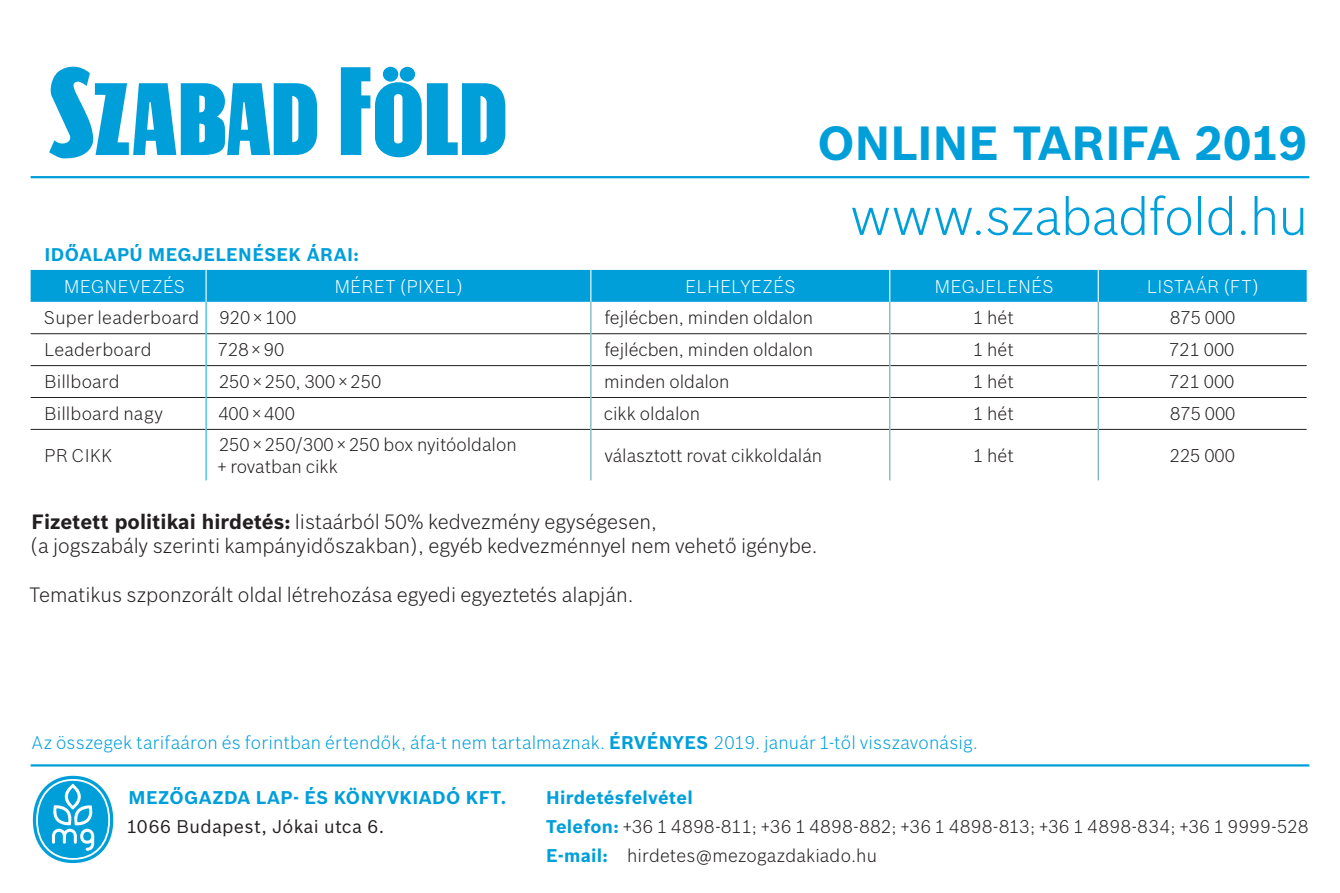
<style>
.page{position:relative;width:1340px;height:893px;background:#fff}
.page>*{position:absolute;margin:0;border:0;box-sizing:border-box;transform-origin:0 0}
.t1{font:300 51.75px "Bosch Sans";letter-spacing:-.01em;color:#009fda}
.t2{font:700 46.8px "Bosch Sans";color:#009fda}
.t3{font:300 20.25px/24.3px "Bosch Sans";color:#231f20}
.t4{font:300 18px/21.6px "Bosch Sans";color:#231f20}
.t5{font:300 18px/29.2px "Bosch Sans";letter-spacing:.02em;color:#231f20}
.t6{font:300 18px "Bosch Sans";letter-spacing:.01em;color:#009fda}
.t7{font:700 18px "Bosch Sans";letter-spacing:.02em;color:#009fda}
.t8{font:300 18px "Bosch Sans";letter-spacing:.02em;color:#fff}
.t9{font:18px "Bosch Sans";letter-spacing:.015em;color:#231f20}
.s1{font-weight:700}
.s2{font-weight:700;color:#009fda}
</style>
<div class="page">
<hr style="left:31px;top:764px;width:1278px;height:2px;background:#009fda">
<svg style="left:33px;top:776px;width:80px;height:87px"></svg>
<svg style="left:68px;top:788px;width:10px;height:18px"></svg>
<div style="left:83px;top:832px;width:8px;height:9px;background:#009fda;border-radius:50%"></div>
<div style="left:31px;top:270px;width:1275px;height:32px;background:#009fda"></div>
<hr style="left:205px;top:270px;width:2px;height:32px;background:#fff">
<hr style="left:590px;top:270px;width:1px;height:32px;background:#fff">
<hr style="left:889px;top:270px;width:1px;height:32px;background:#fff">
<hr style="left:1097px;top:270px;width:1px;height:32px;background:#fff">
<hr style="left:31px;top:333px;width:174px;height:1px;background:#231f20">
<hr style="left:207px;top:333px;width:383px;height:1px;background:#231f20">
<hr style="left:591px;top:333px;width:298px;height:1px;background:#231f20">
<hr style="left:890px;top:333px;width:207px;height:1px;background:#231f20">
<hr style="left:1098px;top:333px;width:208px;height:1px;background:#231f20">
<hr style="left:31px;top:365px;width:174px;height:1px;background:#231f20">
<hr style="left:207px;top:365px;width:383px;height:1px;background:#231f20">
<hr style="left:591px;top:365px;width:298px;height:1px;background:#231f20">
<hr style="left:890px;top:365px;width:207px;height:1px;background:#231f20">
<hr style="left:1098px;top:365px;width:208px;height:1px;background:#231f20">
<hr style="left:31px;top:397px;width:174px;height:1px;background:#231f20">
<hr style="left:207px;top:397px;width:383px;height:1px;background:#231f20">
<hr style="left:591px;top:397px;width:298px;height:1px;background:#231f20">
<hr style="left:890px;top:397px;width:207px;height:1px;background:#231f20">
<hr style="left:1098px;top:397px;width:208px;height:1px;background:#231f20">
<hr style="left:31px;top:429px;width:174px;height:1px;background:#231f20">
<hr style="left:207px;top:429px;width:383px;height:1px;background:#231f20">
<hr style="left:591px;top:429px;width:298px;height:1px;background:#231f20">
<hr style="left:890px;top:429px;width:207px;height:1px;background:#231f20">
<hr style="left:1098px;top:429px;width:208px;height:1px;background:#231f20">
<hr style="left:205px;top:302px;width:2px;height:32px;background:#13b5e4">
<hr style="left:590px;top:302px;width:1px;height:32px;background:#62aab6">
<hr style="left:889px;top:302px;width:1px;height:32px;background:#62aab6">
<hr style="left:1097px;top:302px;width:1px;height:32px;background:#62aab6">
<hr style="left:205px;top:334px;width:2px;height:32px;background:#13b5e4">
<hr style="left:205px;top:366px;width:2px;height:31px;background:#13b5e4">
<hr style="left:205px;top:397px;width:2px;height:32px;background:#13b5e4">
<hr style="left:205px;top:429px;width:2px;height:51px;background:#13b5e4">
<hr style="left:590px;top:334px;width:1px;height:32px;background:#62aab6">
<hr style="left:889px;top:334px;width:1px;height:32px;background:#62aab6">
<hr style="left:1097px;top:334px;width:1px;height:32px;background:#62aab6">
<hr style="left:590px;top:366px;width:1px;height:31px;background:#62aab6">
<hr style="left:889px;top:366px;width:1px;height:31px;background:#62aab6">
<hr style="left:1097px;top:366px;width:1px;height:31px;background:#62aab6">
<hr style="left:590px;top:397px;width:1px;height:32px;background:#62aab6">
<hr style="left:889px;top:397px;width:1px;height:32px;background:#62aab6">
<hr style="left:1097px;top:397px;width:1px;height:32px;background:#62aab6">
<hr style="left:590px;top:429px;width:1px;height:51px;background:#62aab6">
<hr style="left:889px;top:429px;width:1px;height:51px;background:#62aab6">
<hr style="left:1097px;top:429px;width:1px;height:51px;background:#62aab6">
<svg style="left:341px;top:67px;width:164px;height:91px"></svg>
<div style="left:383px;top:67px;width:15px;height:15px;background:#009fda;border-radius:50%"></div>
<svg style="left:49px;top:66px;width:268px;height:93px"></svg>
<hr style="left:31px;top:176px;width:1278px;height:2px;background:#009fda">
<h2 class="t2" style="left:817px;top:108px;width:491px">ONLINE TARIFA 2019</h2>
<h1 class="t1" style="left:850px;top:180px;width:459px">www.szabadfold.hu</h1>
<p class="t7" style="left:44px;top:241px;width:316px">IDŐALAPÚ MEGJELENÉSEK ÁRAI:</p>
<p class="t8" style="left:64px;top:274px;width:122px">MEGNEVEZÉS</p>
<p class="t8" style="left:335px;top:274px;width:130px">MÉRET (PIXEL)</p>
<p class="t8" style="left:685px;top:274px;width:111px">ELHELYEZÉS</p>
<p class="t8" style="left:935px;top:274px;width:120px">MEGJELENÉS</p>
<p class="t8" style="left:1147px;top:274px;width:114px">LISTAÁR (FT)</p>
<p class="t4" style="left:44px;top:306px;width:254px">Super leaderboard 920 × 100</p>
<p class="t4" style="left:604px;top:306px;width:210px">fejlécben, minden oldalon</p>
<p class="t4" style="left:973px;top:306px;width:42px">1 hét</p>
<p class="t4" style="left:1170px;top:306px;width:67px">875 000</p>
<p class="t4" style="left:44px;top:338px;width:109px">Leaderboard</p>
<p class="t4" style="left:218px;top:338px;width:68px">728 × 90</p>
<p class="t4" style="left:604px;top:338px;width:210px">fejlécben, minden oldalon</p>
<p class="t4" style="left:973px;top:338px;width:42px">1 hét</p>
<p class="t4" style="left:1169px;top:338px;width:67px">721 000</p>
<p class="t4" style="left:44px;top:370px;width:77px">Billboard</p>
<p class="t4" style="left:219px;top:370px;width:164px">250 × 250, 300 × 250</p>
<p class="t4" style="left:604px;top:370px;width:127px">minden oldalon</p>
<p class="t4" style="left:973px;top:370px;width:42px">1 hét</p>
<p class="t4" style="left:1169px;top:370px;width:67px">721 000</p>
<p class="t4" style="left:44px;top:402px;width:120px">Billboard nagy</p>
<p class="t4" style="left:218px;top:402px;width:78px">400 × 400</p>
<p class="t4" style="left:604px;top:402px;width:98px">cikk oldalon</p>
<p class="t4" style="left:973px;top:402px;width:42px">1 hét</p>
<p class="t4" style="left:1170px;top:402px;width:67px">875 000</p>
<p class="t4" style="left:44px;top:443px;width:70px">PR CIKK</p>
<p class="t4" style="left:217px;top:433px;width:301px">250 × 250/300 × 250 box nyitóoldalon + rovatban cikk</p>
<p class="t4" style="left:604px;top:443px;width:219px">választott rovat cikkoldalán</p>
<p class="t4" style="left:973px;top:443px;width:42px">1 hét</p>
<p class="t4" style="left:1169px;top:443px;width:67px">225 000</p>
<p class="t3" style="left:30px;top:508px;width:789px"><span class="s1">Fizetett politikai hirdetés:</span> listaárból 50% kedvezmény egységesen,<br>(a jogszabály szerinti kampányidőszakban), egyéb kedvezménnyel nem vehető igénybe.</p>
<p class="t3" style="left:29px;top:581px;width:606px">Tematikus szponzorált oldal létrehozása egyedi egyeztetés alapján.</p>
<p class="t6" style="left:32px;top:730px;width:947px">Az összegek tarifaáron és forintban értendők, áfa-t nem tartalmaznak. <span class="s1">ÉRVÉNYES</span> 2019. január 1-től visszavonásig.</p>
<p class="t7" style="left:128px;top:783px;width:379px">MEZŐGAZDA LAP- ÉS KÖNYVKIADÓ KFT.</p>
<p class="t9" style="left:126px;top:813px;width:259px">1066 Budapest, Jókai utca 6.</p>
<p class="t5" style="left:546px;top:781px;width:763px"><span class="s2">Hirdetésfelvétel<br>Telefon:</span> +36 1 4898-811; +36 1 4898-882; +36 1 4898-813; +36 1 4898-834; +36 1 9999-528<br><span class="s2">E-mail:</span> hirdetes@mezogazdakiado.hu</p>
</div>
